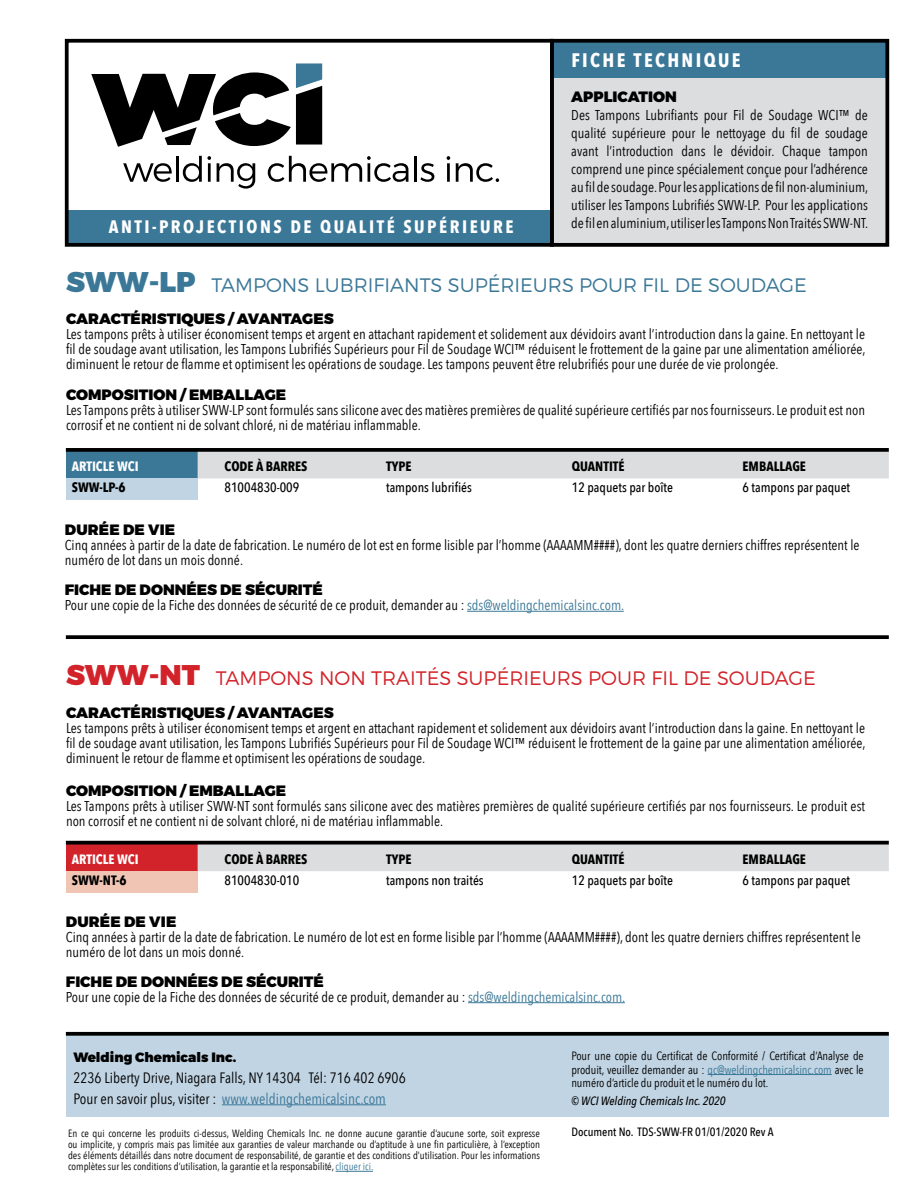
<style>
.page{position:relative;width:918px;height:1188px;background:#fff}
.page>*{position:absolute;margin:0;border:0;box-sizing:border-box;transform-origin:0 0}
.t1{font:300 19.5px "Montserrat";color:#3b7898}
.t2{font:300 19.5px "Montserrat";color:#d2232a}
.t3{font:700 19.5px "Avenir Next Condensed";letter-spacing:.12em;color:#fff}
.t4{font:700 18px "Avenir Next Condensed";letter-spacing:.14em;color:#fff}
.t5{font:900 15px "Montserrat";color:#000}
.t6{font:15px/21px "Avenir Next Condensed";color:#000}
.t7{font:14.25px/15px "Avenir Next Condensed";color:#000}
.t8{font:500 13.5px "Avenir Next Condensed";color:#000}
.t9{font:700 13.5px "Avenir Next Condensed";color:#000}
.t10{font:700 13.5px "Avenir Next Condensed";color:#fff}
.t11{font:900 13.5px "Montserrat";color:#000}
.t12{font:12px/13.5px "Avenir Next Condensed";letter-spacing:-.005em;color:#000;text-align:justify}
.t13{font:500 12px "Avenir Next Condensed";color:#000}
.t14{font:italic 500 12px "Avenir Next Condensed";color:#000}
.t15{font:10.5px/11.2px "Avenir Next Condensed";color:#000;text-align:justify}
.s1{font-weight:900;font-size:28.5px}
.s2{color:#3b7898}
</style>
<div class="page">
<div style="left:552px;top:40px;width:335px;height:207px;background:#dcddde"></div>
<div style="left:66px;top:210px;width:486px;height:35px;background:#3b7898"></div>
<svg style="left:91px;top:63px;width:231px;height:84px"></svg>
<svg style="left:123px;top:163px;width:49px;height:19px"></svg>
<hr style="left:176px;top:156px;width:3px;height:26px;background:#000">
<svg style="left:183px;top:156px;width:28px;height:26px"></svg>
<svg style="left:217px;top:163px;width:38px;height:26px"></svg>
<svg style="left:268px;top:156px;width:140px;height:26px"></svg>
<hr style="left:414px;top:156px;width:3px;height:26px;background:#000">
<svg style="left:420px;top:163px;width:14px;height:19px"></svg>
<hr style="left:447px;top:163px;width:3px;height:19px;background:#000">
<svg style="left:447px;top:156px;width:3px;height:4px"></svg>
<svg style="left:456px;top:163px;width:43px;height:19px"></svg>
<div style="left:552px;top:42px;width:337px;height:36px;background:#3b7898"></div>
<div style="left:65px;top:39px;width:489px;height:208px;border:4px solid #000"></div>
<div style="left:66px;top:451px;width:132px;height:27px;background:#3b7898"></div>
<div style="left:198px;top:452px;width:691px;height:26px;background:#dcddde"></div>
<div style="left:66px;top:478px;width:132px;height:22px;background:#c1d4e3"></div>
<svg style="left:66px;top:448px;width:823px;height:4px;background:#0c0d0d"></svg>
<div style="left:550px;top:39px;width:339px;height:208px;border:4px solid #000"></div>
<hr style="left:467px;top:611px;width:157px;height:1px;background:#3b7898">
<div style="left:66px;top:844px;width:132px;height:27px;background:#d2232a"></div>
<div style="left:198px;top:845px;width:691px;height:26px;background:#dcddde"></div>
<div style="left:66px;top:871px;width:132px;height:22px;background:#f0c5b4"></div>
<svg style="left:66px;top:841px;width:823px;height:4px;background:#1a1617"></svg>
<hr style="left:468px;top:1002px;width:157px;height:1px;background:#3b7898">
<div style="left:66px;top:1034px;width:823px;height:83px;background:#c1d4e3"></div>
<svg style="left:66px;top:1032px;width:823px;height:4px;background:#0f1112"></svg>
<hr style="left:222px;top:1104px;width:164px;height:1px;background:#3b7898">
<hr style="left:708px;top:1074px;width:124px;height:1px;background:#3b7898">
<hr style="left:336px;top:1171px;width:37px;height:1px;background:#3b7898">
<svg style="left:66px;top:635px;width:823px;height:4px;background:#111"></svg>
<p class="t4" style="left:109px;top:216px;width:406px">ANTI-PROJECTIONS DE QUALITÉ SUPÉRIEURE</p>
<h1 class="t3" style="left:572px;top:49px;width:171px">FICHE TECHNIQUE</h1>
<p class="t5" style="left:571px;top:88px;width:107px">APPLICATION</p>
<p class="t7" style="left:571px;top:106px;width:299px;line-height:18px;text-align:justify">Des Tampons Lubrifiants pour Fil de Soudage WCI™ de qualité supérieure pour le nettoyage du fil de soudage avant l’introduction dans le dévidoir. Chaque tampon comprend une pince spécialement conçue pour l’adhérence au fil de soudage. Pour les applications de fil non-aluminium, utiliser les Tampons Lubrifiés SWW-LP. Pour les applications de fil en aluminium, utiliser les Tampons Non Traités SWW-NT.</p>
<h1 class="t1" style="left:66px;top:273px;width:742px"><span class="s1">SWW-LP</span> TAMPONS LUBRIFIANTS SUPÉRIEURS POUR FIL DE SOUDAGE</h1>
<p class="t5" style="left:66px;top:309px;width:269px">CARACTÉRISTIQUES / AVANTAGES</p>
<p class="t7" style="left:66px;top:325px;width:801px;text-align:justify">Les tampons prêts à utiliser économisent temps et argent en attachant rapidement et solidement aux dévidoirs avant l’introduction dans la gaine. En nettoyant le fil de soudage avant utilisation, les Tampons Lubrifiés Supérieurs pour Fil de Soudage WCI™ réduisent le frottement de la gaine par une alimentation améliorée, diminuent le retour de flamme et optimisent les opérations de soudage. Les tampons peuvent être relubrifiés pour une durée de vie prolongée.</p>
<p class="t5" style="left:66px;top:385px;width:222px">COMPOSITION / EMBALLAGE</p>
<p class="t7" style="left:66px;top:402px;width:801px">Les Tampons prêts à utiliser SWW-LP sont formulés sans silicone avec des matières premières de qualité supérieure certifiés par nos fournisseurs. Le produit est non corrosif et ne contient ni de solvant chloré, ni de matériau inflammable.</p>
<p class="t10" style="left:72px;top:458px;width:68px">ARTICLE WCI</p>
<p class="t9" style="left:225px;top:458px;width:84px">CODE À BARRES</p>
<p class="t9" style="left:386px;top:458px;width:27px">TYPE</p>
<p class="t9" style="left:572px;top:458px;width:54px">QUANTITÉ</p>
<p class="t9" style="left:743px;top:458px;width:65px">EMBALLAGE</p>
<p class="t9" style="left:72px;top:479px;width:55px">SWW-LP-6</p>
<p class="t8" style="left:225px;top:479px;width:76px">81004830-009</p>
<p class="t8" style="left:386px;top:479px;width:87px">tampons lubrifiés</p>
<p class="t8" style="left:572px;top:479px;width:103px">12 paquets par boîte</p>
<p class="t8" style="left:743px;top:479px;width:109px">6 tampons par paquet</p>
<p class="t5" style="left:65px;top:520px;width:112px">DURÉE DE VIE</p>
<p class="t7" style="left:65px;top:537px;width:796px">Cinq années à partir de la date de fabrication. Le numéro de lot est en forme lisible par l’homme (AAAAMM####), dont les quatre derniers chiffres représentent le numéro de lot dans un mois donné.</p>
<p class="t5" style="left:65px;top:580px;width:260px">FICHE DE DONNÉES DE SÉCURITÉ</p>
<p class="t7" style="left:65px;top:597px;width:561px">Pour une copie de la Fiche des données de sécurité de ce produit, demander au : <span class="s2">sds@weldingchemicalsinc.com.</span></p>
<h1 class="t2" style="left:66px;top:666px;width:751px"><span class="s1">SWW-NT</span> TAMPONS NON TRAITÉS SUPÉRIEURS POUR FIL DE SOUDAGE</h1>
<p class="t5" style="left:66px;top:703px;width:269px">CARACTÉRISTIQUES / AVANTAGES</p>
<p class="t7" style="left:66px;top:720px;width:801px;text-align:justify">Les tampons prêts à utiliser économisent temps et argent en attachant rapidement et solidement aux dévidoirs avant l’introduction dans la gaine. En nettoyant le fil de soudage avant utilisation, les Tampons Lubrifiés Supérieurs pour Fil de Soudage WCI™ réduisent le frottement de la gaine par une alimentation améliorée, diminuent le retour de flamme et optimisent les opérations de soudage.</p>
<p class="t5" style="left:66px;top:781px;width:222px">COMPOSITION / EMBALLAGE</p>
<p class="t7" style="left:66px;top:798px;width:801px">Les Tampons prêts à utiliser SWW-NT sont formulés sans silicone avec des matières premières de qualité supérieure certifiés par nos fournisseurs. Le produit est non corrosif et ne contient ni de solvant chloré, ni de matériau inflammable.</p>
<p class="t10" style="left:72px;top:851px;width:68px">ARTICLE WCI</p>
<p class="t9" style="left:225px;top:851px;width:84px">CODE À BARRES</p>
<p class="t9" style="left:386px;top:851px;width:27px">TYPE</p>
<p class="t9" style="left:572px;top:851px;width:54px">QUANTITÉ</p>
<p class="t9" style="left:743px;top:851px;width:65px">EMBALLAGE</p>
<p class="t9" style="left:72px;top:872px;width:56px">SWW-NT-6</p>
<p class="t8" style="left:225px;top:872px;width:76px">81004830-010</p>
<p class="t8" style="left:386px;top:872px;width:99px">tampons non traités</p>
<p class="t8" style="left:572px;top:872px;width:103px">12 paquets par boîte</p>
<p class="t8" style="left:743px;top:872px;width:109px">6 tampons par paquet</p>
<p class="t5" style="left:66px;top:912px;width:112px">DURÉE DE VIE</p>
<p class="t7" style="left:66px;top:928px;width:796px">Cinq années à partir de la date de fabrication. Le numéro de lot est en forme lisible par l’homme (AAAAMM####), dont les quatre derniers chiffres représentent le numéro de lot dans un mois donné.</p>
<p class="t5" style="left:66px;top:972px;width:260px">FICHE DE DONNÉES DE SÉCURITÉ</p>
<p class="t7" style="left:66px;top:988px;width:561px">Pour une copie de la Fiche des données de sécurité de ce produit, demander au : <span class="s2">sds@weldingchemicalsinc.com.</span></p>
<p class="t11" style="left:74px;top:1048px;width:164px">Welding Chemicals Inc.</p>
<p class="t6" style="left:74px;top:1066px;width:334px">2236 Liberty Drive, Niagara Falls, NY 14304 Tél: 716 402 6906<br>Pour en savoir plus, visiter : <span class="s2">www.weldingchemicalsinc.com</span></p>
<p class="t12" style="left:571px;top:1049px;width:294px">Pour une copie du Certificat de Conformité / Certificat d’Analyse de produit, veuillez demander au : <span class="s2">qc@weldingchemicalsinc.com</span> avec le numéro d’article du produit et le numéro du lot.</p>
<p class="t14" style="left:571px;top:1094px;width:156px">© WCI Welding Chemicals Inc. 2020</p>
<p class="t15" style="left:68px;top:1127px;width:473px">En ce qui concerne les produits ci-dessus, Welding Chemicals Inc. ne donne aucune garantie d’aucune sorte, soit expresse ou implicite, y compris mais pas limitée aux garanties de valeur marchande ou d’aptitude à une fin particulière, à l’exception des éléments détaillés dans notre document de responsabilité, de garantie et des conditions d’utilisation. Pour les informations complètes sur les conditions d’utilisation, la garantie et la responsabilité,<span class="s2">cliquer ici.</span></p>
<p class="t13" style="left:571px;top:1125px;width:204px">Document No. TDS-SWW-FR 01/01/2020 Rev A</p>
</div>
